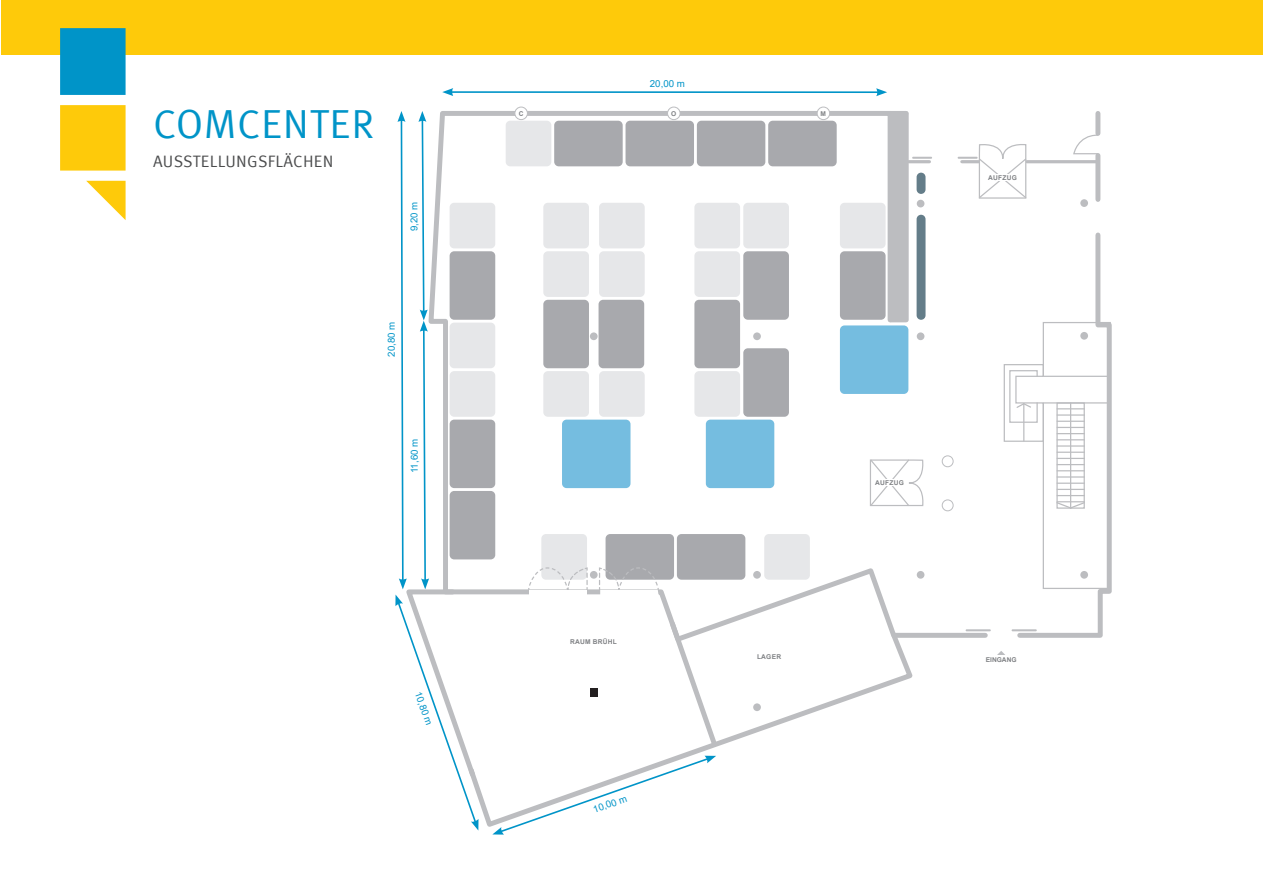
<style>
.page{position:relative;width:1263px;height:893px;background:#fff}
.page>*{position:absolute;margin:0;border:0;box-sizing:border-box;transform-origin:0 0}
.Kopfzeile_Seitenabsc{font:40.5px "Meta Offc Pro Norm";letter-spacing:.02em;color:#0094c8}
.Kopfzeile_Seitenabsc-2{font:16.5px "Meta Offc Pro Norm";letter-spacing:.02em;color:#4b4c4d}
.t1{font:9.75px "Arial";color:#0094c8}
.t2{font:9.6px "Arial";color:#0094c8}
.t3{font:700 6.6px "Arial";letter-spacing:.035em;color:#808285}
.t4{font:700 6.6px "Arial";color:#808285}
</style>
<div class="page">
<div style="left:1px;top:0;width:1262px;height:54px;background:#feca0a"></div>
<div style="left:60px;top:105px;width:66px;height:66px;background:#feca0a"></div>
<div style="left:60px;top:28px;width:66px;height:67px;background:#0094c8"></div>
<svg style="left:86px;top:181px;width:40px;height:39px"></svg>
<hr style="left:451px;top:91px;width:428px;height:2px;background:#0094c8">
<svg style="left:876px;top:88px;width:11px;height:8px"></svg>
<svg style="left:442px;top:88px;width:11px;height:8px"></svg>
<svg style="left:479px;top:108px;width:633px;height:530px"></svg>
<svg style="left:1073px;top:134px;width:26px;height:21px"></svg>
<div style="left:817px;top:107px;width:13px;height:13px;background:#fff;border-radius:50%"></div>
<div style="left:817px;top:107px;width:13px;height:13px;border:1px solid #bcbdc0;border-radius:50%"></div>
<div style="left:667px;top:107px;width:13px;height:13px;background:#fff;border-radius:50%"></div>
<div style="left:667px;top:107px;width:13px;height:13px;border:1px solid #bcbdc0;border-radius:50%"></div>
<div style="left:515px;top:107px;width:12px;height:13px;background:#fff;border-radius:50%"></div>
<div style="left:514px;top:107px;width:14px;height:13px;border:1px solid #bcbdc0;border-radius:50%"></div>
<svg style="left:869px;top:459px;width:56px;height:48px"></svg>
<svg style="left:997px;top:651px;width:8px;height:4px"></svg>
<hr style="left:912px;top:157px;width:20px;height:2px;background:#bcbdc0">
<svg style="left:958px;top:142px;width:69px;height:57px"></svg>
<div style="left:590px;top:332px;width:8px;height:8px;background:#bcbdc0;border-radius:50%"></div>
<div style="left:590px;top:571px;width:8px;height:8px;background:#bcbdc0;border-radius:50%"></div>
<div style="left:753px;top:332px;width:8px;height:8px;background:#bcbdc0;border-radius:50%"></div>
<div style="left:753px;top:571px;width:8px;height:8px;background:#bcbdc0;border-radius:50%"></div>
<div style="left:917px;top:332px;width:7px;height:8px;background:#bcbdc0;border-radius:50%"></div>
<div style="left:917px;top:200px;width:7px;height:7px;background:#bcbdc0;border-radius:50%"></div>
<div style="left:917px;top:571px;width:7px;height:8px;background:#bcbdc0;border-radius:50%"></div>
<div style="left:942px;top:499px;width:11px;height:12px;border:1px solid #bcbdc0;border-radius:50%"></div>
<div style="left:942px;top:455px;width:11px;height:12px;border:1px solid #bcbdc0;border-radius:50%"></div>
<div style="left:1080px;top:199px;width:8px;height:8px;background:#bcbdc0;border-radius:50%"></div>
<div style="left:987px;top:174px;width:31px;height:7px;background:#fff"></div>
<svg style="left:666px;top:617px;width:55px;height:12px"></svg>
<svg style="left:478px;top:629px;width:438px;height:202px"></svg>
<svg style="left:395px;top:111px;width:84px;height:719px"></svg>
<svg style="left:1003px;top:321px;width:108px;height:269px"></svg>
<div style="left:874px;top:479px;width:31px;height:7px;background:#fff"></div>
<svg style="left:886px;top:109px;width:25px;height:216px"></svg>
<hr style="left:909px;top:160px;width:20px;height:3px;background:#bcbdc0">
<div style="left:891px;top:113px;width:14px;height:206px;background:#bcbdc0"></div>
<hr style="left:966px;top:629px;width:25px;height:2px;background:#bcbdc0">
<hr style="left:1011px;top:629px;width:26px;height:2px;background:#bcbdc0">
<svg style="left:527px;top:567px;width:61px;height:24px"></svg>
<svg style="left:598px;top:567px;width:62px;height:35px"></svg>
<div style="left:529px;top:590px;width:57px;height:12px;background:#fff"></div>
<div style="left:590px;top:688px;width:7px;height:9px;background:#231f20"></div>
<p class="Kopfzeile_Seitenabsc" style="left:153px;top:93px;width:222px">COMCENTER</p>
<p class="Kopfzeile_Seitenabsc-2" style="left:153px;top:149px;width:182px">AUSSTELLUNGSFLÄCHEN</p>
<p class="t2" style="left:408px;top:231px;width:31px;rotate:-90deg">9,20 m</p>
<p class="t1" style="left:385px;top:357px;width:37px;rotate:-90deg">20,80 m</p>
<p class="t1" style="left:408px;top:473px;width:36px;rotate:-90deg">11,60 m</p>
<p class="t1" style="left:424px;top:690px;width:37px;rotate:71deg">10,80 m</p>
<p class="t1" style="left:650px;top:76px;width:37px">20,00 m</p>
<p class="t3" style="left:519px;top:109px;width:6px">C</p>
<p class="t3" style="left:671px;top:109px;width:7px">O</p>
<p class="t3" style="left:821px;top:109px;width:7px">M</p>
<p class="t3" style="left:988px;top:173px;width:30px">AUFZUG</p>
<p class="t3" style="left:570px;top:637px;width:48px">RAUM BRÜHL</p>
<p class="t1" style="left:591px;top:803px;width:37px;rotate:-19deg">10,00 m</p>
<p class="t3" style="left:757px;top:652px;width:26px">LAGER</p>
<p class="t3" style="left:875px;top:478px;width:30px">AUFZUG</p>
<p class="t4" style="left:986px;top:655px;width:32px">EINGANG</p>
</div>
